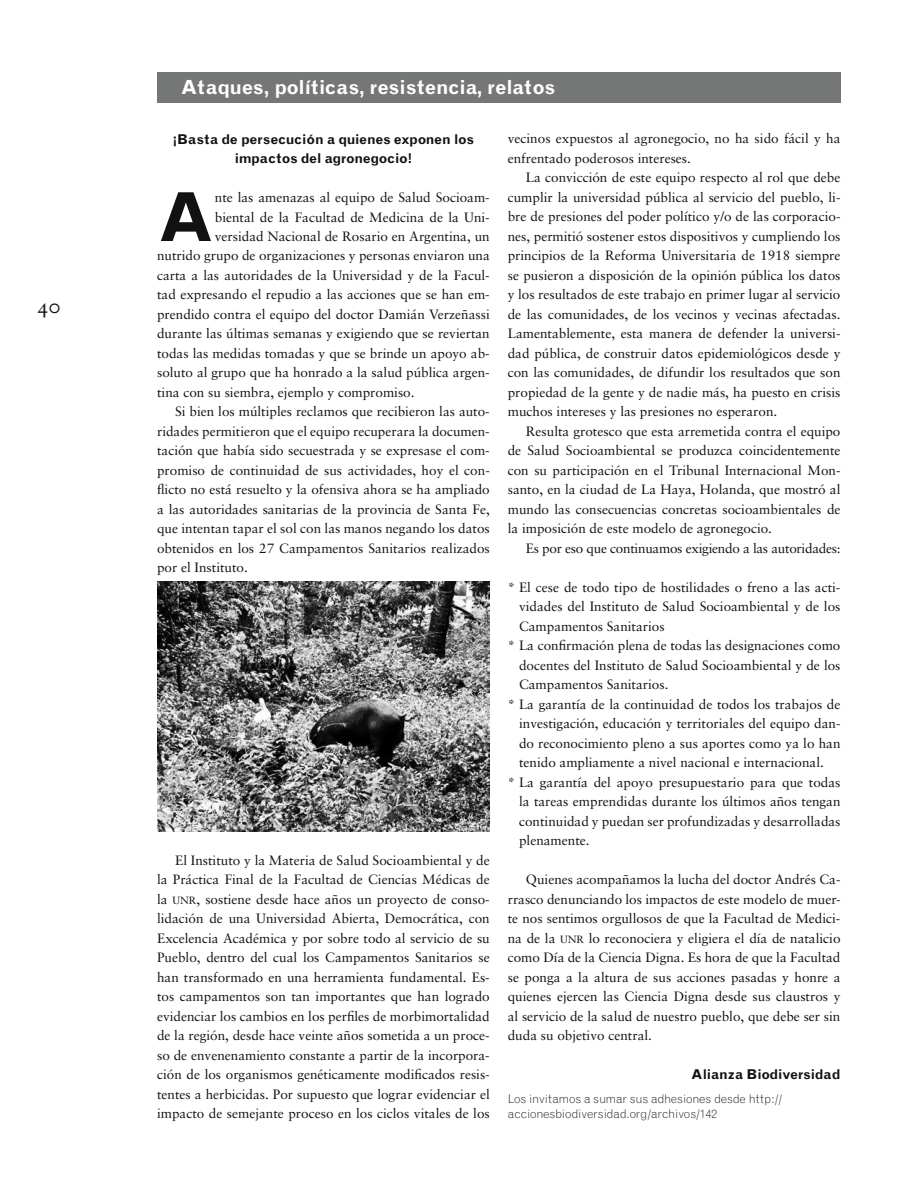
<style>
.page{position:relative;width:915px;height:1191px;background:#fff}
.page>*{position:absolute;margin:0;border:0;box-sizing:border-box;transform-origin:0 0}
.t1{font:700 67.5px "Grotesque";color:#121212}
.t2{font:21px "Sabon Roman SC";color:#121212}
.t3{font:700 19.5px "Grotesque";color:#fff}
.t4{font:13.5px/19.5px "Sabon";color:#121212;text-align:justify}
.t5{font:700 13.5px/19.5px "Grotesque";letter-spacing:-.02em;color:#121212;text-align:center}
.t6{font:13.5px "Sabon";letter-spacing:-.02em;color:#121212}
.t7{font:300 12px/15px "Grotesque";letter-spacing:-.005em;color:#121212}
.s1{font-size:10.5px}
</style>
<div class="page">
<div style="left:157px;top:72px;width:682px;height:30px;background:#757776"></div>
<img style="left:157px;top:582px;width:332px;height:249px">
<h2 class="t2" style="left:37px;top:293px;width:25px">40</h2>
<h3 class="t3" style="left:181px;top:75px;width:375px">Ataques, políticas, resistencia, relatos</h3>
<p class="t5" style="left:173px;top:129px;width:302px">¡Basta de persecución a quienes exponen los impactos del agronegocio!</p>
<h1 class="t1" style="left:157px;top:177px;width:52px">A</h1>
<p class="t4" style="left:215px;top:187px;width:276px">nte las amenazas al equipo de Salud Socioam-</p>
<p class="t4" style="left:507px;top:129px;width:334px">vecinos expuestos al agronegocio, no ha sido fácil y ha enfrentado poderosos intereses.</p>
<p class="t4" style="left:507px;top:168px;width:334px;text-indent:18px">La convicción de este equipo respecto al rol que debe cumplir la universidad pública al servicio del pueblo, li&shy;bre de presiones del poder político y/o de las corporacio&shy;nes, permitió sostener estos dispositivos y cumpliendo los principios de la Reforma Universitaria de 1918 siempre se pusieron a disposición de la opinión pública los datos y los resultados de este trabajo en primer lugar al servicio de las comunidades, de los vecinos y vecinas afectadas.<br>Lamentablemente, esta manera de defender la universi&shy;dad pública, de construir datos epidemiológicos desde y con las comunidades, de difundir los resultados que son propiedad de la gente y de nadie más, ha puesto en crisis muchos intereses y las presiones no esperaron.</p>
<p class="t4" style="left:507px;top:421px;width:334px;text-indent:18px">Resulta grotesco que esta arremetida contra el equipo de Salud Socioambiental se produzca coincidentemente con su participación en el Tribunal Internacional Mon&shy;santo, en la ciudad de La Haya, Holanda, que mostró al mundo las consecuencias concretas socioambientales de la imposición de este modelo de agronegocio.</p>
<p class="t6" style="left:525px;top:540px;width:316px">Es por eso que continuamos exigiendo a las autoridades:</p>
<p class="t4" style="left:507px;top:577px;width:334px">* El cese de todo tipo de hostilidades o freno a las acti-</p>
<p class="t4" style="left:519px;top:596px;width:323px">vidades del Instituto de Salud Socioambiental y de los</p>
<p class="t4" style="left:519px;top:616px;width:147px">Campamentos Sanitarios</p>
<p class="t4" style="left:507px;top:635px;width:334px">* La confirmación plena de todas las designaciones como</p>
<p class="t4" style="left:519px;top:655px;width:323px">docentes del Instituto de Salud Socioambiental y de los</p>
<p class="t4" style="left:519px;top:674px;width:151px">Campamentos Sanitarios.</p>
<p class="t4" style="left:507px;top:694px;width:334px">* La garantía de la continuidad de todos los trabajos de</p>
<p class="t4" style="left:519px;top:713px;width:323px">investigación, educación y territoriales del equipo dan-</p>
<p class="t4" style="left:519px;top:733px;width:323px">do reconocimiento pleno a sus aportes como ya lo han</p>
<p class="t4" style="left:519px;top:752px;width:306px">tenido ampliamente a nivel nacional e internacional.</p>
<p class="t4" style="left:507px;top:772px;width:334px">* La garantía del apoyo presupuestario para que todas</p>
<p class="t4" style="left:519px;top:791px;width:323px">la tareas emprendidas durante los últimos años tengan</p>
<p class="t4" style="left:519px;top:811px;width:323px">continuidad y puedan ser profundizadas y desarrolladas</p>
<p class="t4" style="left:519px;top:830px;width:72px">plenamente.</p>
<p class="t4" style="left:507px;top:869px;width:334px;text-indent:18px">Quienes acompañamos la lucha del doctor Andrés Ca&shy;rrasco denunciando los impactos de este modelo de muer&shy;te nos sentimos orgullosos de que la Facultad de Medici&shy;na de la <span class="s1">UNR</span> lo reconociera y eligiera el día de natalicio como Día de la Ciencia Digna. Es hora de que la Facultad se ponga a la altura de sus acciones pasadas y honre a quienes ejercen las Ciencia Digna desde sus claustros y al servicio de la salud de nuestro pueblo, que debe ser sin duda su objetivo central.</p>
<p class="t5" style="left:691px;top:1064px;width:151px">Alianza Biodiversidad</p>
<p class="t7" style="left:507px;top:1091px;width:276px">Los invitamos a sumar sus adhesiones desde http:// accionesbiodiversidad.org/archivos/142</p>
<p class="t4" style="left:215px;top:207px;width:276px">biental de la Facultad de Medicina de la Uni-</p>
<p class="t4" style="left:215px;top:226px;width:276px">versidad Nacional de Rosario en Argentina, un</p>
<p class="t4" style="left:157px;top:246px;width:334px">nutrido grupo de organizaciones y personas enviaron una</p>
<p class="t4" style="left:157px;top:265px;width:334px">carta a las autoridades de la Universidad y de la Facul-</p>
<p class="t4" style="left:157px;top:285px;width:334px">tad expresando el repudio a las acciones que se han em-</p>
<p class="t4" style="left:157px;top:304px;width:334px">prendido contra el equipo del doctor Damián Verzeñassi</p>
<p class="t4" style="left:157px;top:324px;width:334px">durante las últimas semanas y exigiendo que se reviertan</p>
<p class="t4" style="left:157px;top:343px;width:334px">todas las medidas tomadas y que se brinde un apoyo ab-</p>
<p class="t4" style="left:157px;top:363px;width:334px">soluto al grupo que ha honrado a la salud pública argen-</p>
<p class="t4" style="left:157px;top:382px;width:259px">tina con su siembra, ejemplo y compromiso.</p>
<p class="t4" style="left:175px;top:402px;width:316px">Si bien los múltiples reclamos que recibieron las auto-</p>
<p class="t4" style="left:157px;top:421px;width:334px">ridades permitieron que el equipo recuperara la documen-</p>
<p class="t4" style="left:157px;top:441px;width:334px">tación que había sido secuestrada y se expresase el com-</p>
<p class="t4" style="left:157px;top:460px;width:334px">promiso de continuidad de sus actividades, hoy el con-</p>
<p class="t4" style="left:157px;top:480px;width:334px">flicto no está resuelto y la ofensiva ahora se ha ampliado</p>
<p class="t4" style="left:157px;top:499px;width:334px">a las autoridades sanitarias de la provincia de Santa Fe,</p>
<p class="t4" style="left:157px;top:519px;width:334px">que intentan tapar el sol con las manos negando los datos</p>
<p class="t4" style="left:157px;top:538px;width:334px">obtenidos en los 27 Campamentos Sanitarios realizados</p>
<p class="t4" style="left:157px;top:557px;width:92px">por el Instituto.</p>
<p class="t4" style="left:157px;top:850px;width:334px;text-indent:18px">El Instituto y la Materia de Salud Socioambiental y de la Práctica Final de la Facultad de Ciencias Médicas de la <span class="s1">UNR</span>, sostiene desde hace años un proyecto de conso&shy;lidación de una Universidad Abierta, Democrática, con Excelencia Académica y por sobre todo al servicio de su Pueblo, dentro del cual los Campamentos Sanitarios se han transformado en una herramienta fundamental. Es&shy;tos campamentos son tan importantes que han logrado evidenciar los cambios en los perfiles de morbimortalidad de la región, desde hace veinte años sometida a un proce&shy;so de envenenamiento constante a partir de la incorpora&shy;ción de los organismos genéticamente modificados resis&shy;tentes a herbicidas. Por supuesto que lograr evidenciar el impacto de semejante proceso en los ciclos vitales de los</p>
</div>
